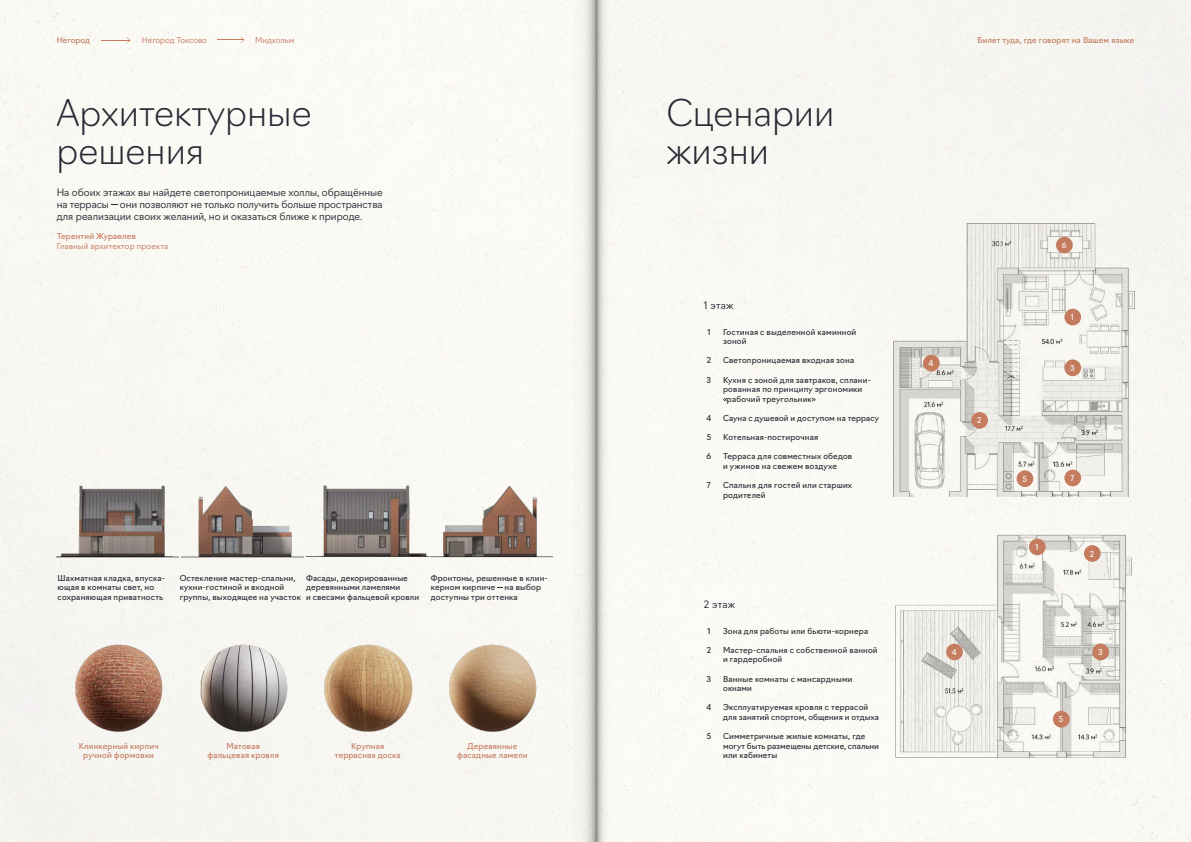
<style>
.page{position:relative;width:1191px;height:842px;background:#fff}
.page>*{position:absolute;margin:0;border:0;box-sizing:border-box;transform-origin:0 0}
.t1{font:200 36px/38px "Navigo";color:#2a2d38}
.t2{font:300 10px/12px "Navigo";color:#2a2d38;text-align:justify}
.t3{font:8px/9.6px "Navigo";letter-spacing:.02em;color:#2a2d38}
.t4{font:8px/9.6px "Navigo";letter-spacing:.02em;color:#ca8064;text-align:center}
.t5{font:300 8px "Navigo";color:#ca8064}
.t6{font:8px "Navigo";color:#fff}
.t7{font:8px "Navigo";color:#ca8064}
</style>
<div class="page">
<img style="left:0;top:0;width:1191px;height:842px">
<p class="t7" style="left:57px;top:33px;width:35px">Негород</p>
<p class="t5" style="left:142px;top:33px;width:67px">Негород Токсово</p>
<p class="t5" style="left:255px;top:33px;width:41px">Мидхольм</p>
<p class="t4" style="left:977px;top:34px;width:158px">Билет туда, где говорят на Вашем языке</p>
<h1 class="t1" style="left:57px;top:91px;width:257px">Архитектурные решения</h1>
<p class="t2" style="left:57px;top:185px;width:327px">На обоих этажах вы найдете светопроницаемые холлы, обращённые на террасы они позволяют не только получить больше пространства для реализации своих желаний, но и оказаться ближе к природе.</p>
<p class="t4" style="left:57px;top:231px;width:80px">Терентий Журавлев</p>
<p class="t5" style="left:57px;top:239px;width:113px">Главный архитектор проекта</p>
<p class="t3" style="left:58px;top:572px;width:109px">Шахматная кладка, впуска&shy;ющая в комнаты свет, но сохраняющая приватность</p>
<p class="t3" style="left:306px;top:572px;width:114px">Фасады, декорированные деревянными ламелями<br>и свесами фальцевой кровли</p>
<p class="t3" style="left:180px;top:572px;width:123px">Остекление мастер-спальни, кухни-гостиной и входной группы, выходящее на участок</p>
<p class="t3" style="left:431px;top:572px;width:118px">Фронтоны, решенные в клин&shy;керном кирпиче на выбор доступны три оттенка</p>
<p class="t4" style="left:79px;top:740px;width:81px">Клинкерный кирпич ручной формовки</p>
<p class="t4" style="left:335px;top:740px;width:67px">Крупная террасная доска</p>
<p class="t4" style="left:207px;top:740px;width:73px">Матовая фальцевая кровля</p>
<p class="t4" style="left:457px;top:740px;width:72px">Деревянные фасадные ламели</p>
<h1 class="t1" style="left:666px;top:91px;width:170px">Сценарии жизни</h1>
<p class="t2" style="left:704px;top:298px;width:31px">1 этаж</p>
<p class="t3" style="left:707px;top:326px;width:5px">1</p>
<p class="t3" style="left:706px;top:355px;width:6px">2</p>
<p class="t3" style="left:706px;top:374px;width:6px">3</p>
<p class="t3" style="left:706px;top:413px;width:6px">4</p>
<p class="t3" style="left:706px;top:432px;width:6px">5</p>
<p class="t3" style="left:706px;top:451px;width:6px">6</p>
<p class="t3" style="left:707px;top:480px;width:5px">7</p>
<p class="t3" style="left:723px;top:326px;width:135px">Гостиная с выделенной каминной зоной</p>
<p class="t3" style="left:723px;top:355px;width:133px">Светопроницаемая входная зона</p>
<p class="t3" style="left:723px;top:374px;width:149px">Кухня с зоной для завтраков, сплани-</p>
<p class="t3" style="left:723px;top:384px;width:141px">рованная по принципу эргономики</p>
<p class="t3" style="left:727px;top:393px;width:86px">рабочий треугольник</p>
<p class="t3" style="left:723px;top:413px;width:157px">Сауна с душевой и доступом на террасу</p>
<p class="t3" style="left:723px;top:432px;width:97px">Котельная-постирочная</p>
<p class="t3" style="left:723px;top:451px;width:131px">Терраса для совместных обедов и ужинов на свежем воздухе</p>
<p class="t3" style="left:723px;top:480px;width:131px">Спальня для гостей или старших родителей</p>
<p class="t2" style="left:704px;top:597px;width:33px">2 этаж</p>
<p class="t3" style="left:707px;top:625px;width:5px">1</p>
<p class="t3" style="left:706px;top:644px;width:6px">2</p>
<p class="t3" style="left:706px;top:673px;width:6px">3</p>
<p class="t3" style="left:706px;top:702px;width:6px">4</p>
<p class="t3" style="left:706px;top:731px;width:6px">5</p>
<p class="t3" style="left:723px;top:625px;width:147px">Зона для работы или бьюти-корнера</p>
<p class="t3" style="left:723px;top:644px;width:156px">Мастер-спальня с собственной ванной и гардеробной</p>
<p class="t3" style="left:723px;top:673px;width:131px">Ванные комнаты с мансардными окнами</p>
<p class="t3" style="left:723px;top:702px;width:157px">Эксплуатируемая кровля с террасой для занятий спортом, общения и отдыха</p>
<p class="t3" style="left:723px;top:731px;width:157px">Симметричные жилые комнаты, где могут быть размещены детские, спальни или кабинеты</p>
<p class="t6" style="left:928px;top:357px;width:6px">4</p>
<p class="t6" style="left:977px;top:414px;width:6px">2</p>
<p class="t6" style="left:951px;top:646px;width:6px">4</p>
<p class="t6" style="left:1061px;top:239px;width:6px">6</p>
<p class="t6" style="left:1070px;top:311px;width:5px">1</p>
<p class="t6" style="left:1070px;top:362px;width:6px">3</p>
<p class="t6" style="left:1022px;top:472px;width:6px">5</p>
<p class="t6" style="left:1070px;top:472px;width:5px">7</p>
<p class="t6" style="left:1035px;top:541px;width:5px">1</p>
<p class="t6" style="left:1089px;top:547px;width:6px">2</p>
<p class="t6" style="left:1058px;top:713px;width:6px">5</p>
<p class="t6" style="left:1098px;top:646px;width:6px">3</p>
</div>
